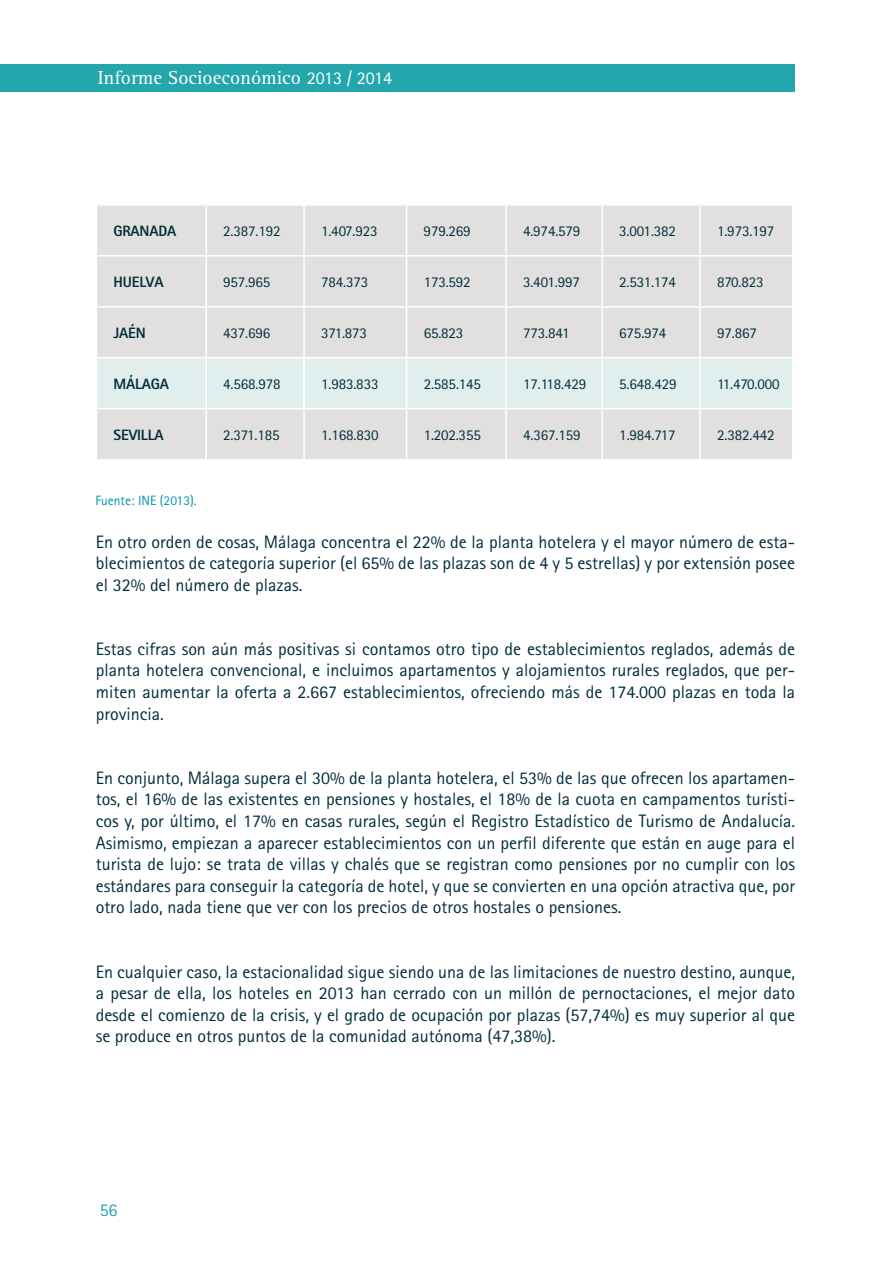
<style>
.page{position:relative;width:893px;height:1263px;background:#fff}
.page>*{position:absolute;margin:0;border:0;box-sizing:border-box;transform-origin:0 0}
.t1{font:19.5px "Rotis Serif Std";color:#fff}
.t2{font:18px/21.6px "Rotis Sans Serif Std";color:#002d3b;text-align:justify}
.t3{font:18px "Rotis Sans Serif Std";color:#24a6ad}
.t4{font:15px "Rotis Sans Serif Std";letter-spacing:-.01em;color:#002d3b}
.t5{font:800 15px "Rotis Sans Serif Std";letter-spacing:-.01em;color:#002d3b}
.t6{font:13.5px "Rotis Sans Serif Std";color:#0093af}
.s1{font-family:"Rotis Sans Serif Std";font-size:18px}
</style>
<div class="page">
<div style="left:0;top:64px;width:795px;height:27px;background:#24a6ad"></div>
<div style="left:97px;top:206px;width:695px;height:253px;background:#e1e0df"></div>
<div style="left:97px;top:358px;width:695px;height:50px;background:#e0eeee"></div>
<hr style="left:205px;top:206px;width:2px;height:49px;background:#fff">
<hr style="left:303px;top:206px;width:2px;height:49px;background:#fff">
<hr style="left:406px;top:206px;width:1px;height:49px;background:#fff">
<hr style="left:505px;top:206px;width:2px;height:49px;background:#fff">
<hr style="left:601px;top:206px;width:2px;height:49px;background:#fff">
<hr style="left:699px;top:206px;width:2px;height:49px;background:#fff">
<hr style="left:96px;top:255px;width:110px;height:2px;background:#fff">
<hr style="left:206px;top:255px;width:98px;height:2px;background:#fff">
<hr style="left:205px;top:257px;width:2px;height:49px;background:#fff">
<hr style="left:304px;top:255px;width:103px;height:2px;background:#fff">
<hr style="left:303px;top:257px;width:2px;height:49px;background:#fff">
<hr style="left:407px;top:255px;width:99px;height:2px;background:#fff">
<hr style="left:406px;top:257px;width:1px;height:49px;background:#fff">
<hr style="left:506px;top:255px;width:96px;height:2px;background:#fff">
<hr style="left:505px;top:257px;width:2px;height:49px;background:#fff">
<hr style="left:602px;top:255px;width:98px;height:2px;background:#fff">
<hr style="left:601px;top:257px;width:2px;height:49px;background:#fff">
<hr style="left:700px;top:255px;width:94px;height:2px;background:#fff">
<hr style="left:699px;top:257px;width:2px;height:49px;background:#fff">
<hr style="left:96px;top:306px;width:110px;height:2px;background:#fff">
<hr style="left:206px;top:306px;width:98px;height:2px;background:#fff">
<hr style="left:205px;top:308px;width:2px;height:49px;background:#fff">
<hr style="left:304px;top:306px;width:103px;height:2px;background:#fff">
<hr style="left:303px;top:308px;width:2px;height:49px;background:#fff">
<hr style="left:407px;top:306px;width:99px;height:2px;background:#fff">
<hr style="left:406px;top:308px;width:1px;height:49px;background:#fff">
<hr style="left:506px;top:306px;width:96px;height:2px;background:#fff">
<hr style="left:505px;top:308px;width:2px;height:49px;background:#fff">
<hr style="left:602px;top:306px;width:98px;height:2px;background:#fff">
<hr style="left:601px;top:308px;width:2px;height:49px;background:#fff">
<hr style="left:700px;top:306px;width:94px;height:2px;background:#fff">
<hr style="left:699px;top:308px;width:2px;height:49px;background:#fff">
<hr style="left:96px;top:357px;width:110px;height:1px;background:#fff">
<hr style="left:206px;top:357px;width:98px;height:1px;background:#fff">
<hr style="left:205px;top:358px;width:2px;height:50px;background:#fff">
<hr style="left:304px;top:357px;width:103px;height:1px;background:#fff">
<hr style="left:303px;top:358px;width:2px;height:50px;background:#fff">
<hr style="left:407px;top:357px;width:99px;height:1px;background:#fff">
<hr style="left:406px;top:358px;width:1px;height:50px;background:#fff">
<hr style="left:506px;top:357px;width:96px;height:1px;background:#fff">
<hr style="left:505px;top:358px;width:2px;height:50px;background:#fff">
<hr style="left:602px;top:357px;width:98px;height:1px;background:#fff">
<hr style="left:601px;top:358px;width:2px;height:50px;background:#fff">
<hr style="left:700px;top:357px;width:94px;height:1px;background:#fff">
<hr style="left:699px;top:358px;width:2px;height:50px;background:#fff">
<hr style="left:96px;top:408px;width:110px;height:1px;background:#fff">
<hr style="left:206px;top:408px;width:98px;height:1px;background:#fff">
<hr style="left:205px;top:409px;width:2px;height:50px;background:#fff">
<hr style="left:304px;top:408px;width:103px;height:1px;background:#fff">
<hr style="left:303px;top:409px;width:2px;height:50px;background:#fff">
<hr style="left:407px;top:408px;width:99px;height:1px;background:#fff">
<hr style="left:406px;top:409px;width:1px;height:50px;background:#fff">
<hr style="left:506px;top:408px;width:96px;height:1px;background:#fff">
<hr style="left:505px;top:409px;width:2px;height:50px;background:#fff">
<hr style="left:602px;top:408px;width:98px;height:1px;background:#fff">
<hr style="left:601px;top:409px;width:2px;height:50px;background:#fff">
<hr style="left:700px;top:408px;width:94px;height:1px;background:#fff">
<hr style="left:699px;top:409px;width:2px;height:50px;background:#fff">
<p class="t1" style="left:98px;top:66px;width:296px">Informe Socioeconómico <span class="s1">2013 / 2014</span></p>
<p class="t5" style="left:113px;top:221px;width:47px">GRANADA</p>
<p class="t4" style="left:223px;top:222px;width:59px">2.387.192</p>
<p class="t4" style="left:321px;top:222px;width:58px">1.407.923</p>
<p class="t4" style="left:424px;top:222px;width:49px">979.269</p>
<p class="t4" style="left:523px;top:222px;width:59px">4.974.579</p>
<p class="t4" style="left:619px;top:222px;width:58px">3.001.382</p>
<p class="t4" style="left:717px;top:222px;width:59px">1.973.197</p>
<p class="t5" style="left:113px;top:272px;width:50px">HUELVA</p>
<p class="t4" style="left:223px;top:273px;width:49px">957.965</p>
<p class="t4" style="left:321px;top:273px;width:49px">784.373</p>
<p class="t4" style="left:424px;top:273px;width:49px">173.592</p>
<p class="t4" style="left:523px;top:273px;width:58px">3.401.997</p>
<p class="t4" style="left:619px;top:273px;width:58px">2.531.174</p>
<p class="t4" style="left:717px;top:273px;width:48px">870.823</p>
<p class="t5" style="left:113px;top:323px;width:34px">JAÉN</p>
<p class="t4" style="left:223px;top:324px;width:49px">437.696</p>
<p class="t4" style="left:321px;top:324px;width:48px">371.873</p>
<p class="t4" style="left:424px;top:324px;width:41px">65.823</p>
<p class="t4" style="left:523px;top:324px;width:48px">773.841</p>
<p class="t4" style="left:619px;top:324px;width:49px">675.974</p>
<p class="t4" style="left:717px;top:324px;width:41px">97.867</p>
<p class="t5" style="left:113px;top:374px;width:31px">MÁLAGA</p>
<p class="t4" style="left:223px;top:375px;width:59px">4.568.978</p>
<p class="t4" style="left:321px;top:375px;width:59px">1.983.833</p>
<p class="t4" style="left:424px;top:375px;width:59px">2.585.145</p>
<p class="t4" style="left:523px;top:375px;width:65px">17.118.429</p>
<p class="t4" style="left:619px;top:375px;width:59px">5.648.429</p>
<p class="t4" style="left:717px;top:375px;width:64px">11.470.000</p>
<p class="t5" style="left:113px;top:425px;width:32px">SEVILLA</p>
<p class="t4" style="left:223px;top:426px;width:58px">2.371.185</p>
<p class="t4" style="left:321px;top:426px;width:59px">1.168.830</p>
<p class="t4" style="left:424px;top:426px;width:59px">1.202.355</p>
<p class="t4" style="left:523px;top:426px;width:59px">4.367.159</p>
<p class="t4" style="left:619px;top:426px;width:58px">1.984.717</p>
<p class="t4" style="left:717px;top:426px;width:59px">2.382.442</p>
<p class="t6" style="left:95px;top:492px;width:103px">Fuente: INE (2013).</p>
<p class="t2" style="left:96px;top:530px;width:701px">En otro orden de cosas, Málaga concentra el 22% de la planta hotelera y el mayor número de esta&shy;blecimientos de categoría superior (el 65% de las plazas son de 4 y 5 estrellas) y por extensión posee el 32% del número de plazas.</p>
<p class="t2" style="left:96px;top:638px;width:701px">Estas cifras son aún más positivas si contamos otro tipo de establecimientos reglados, además de planta hotelera convencional, e incluimos apartamentos y alojamientos rurales reglados, que per&shy;miten aumentar la oferta a 2.667 establecimientos, ofreciendo más de 174.000 plazas en toda la provincia.</p>
<p class="t2" style="left:96px;top:767px;width:701px">En conjunto, Málaga supera el 30% de la planta hotelera, el 53% de las que ofrecen los apartamen&shy;tos, el 16% de las existentes en pensiones y hostales, el 18% de la cuota en campamentos turísti&shy;cos y, por último, el 17% en casas rurales, según el Registro Estadístico de Turismo de Andalucía.<br>Asimismo, empiezan a aparecer establecimientos con un perfil diferente que están en auge para el turista de lujo: se trata de villas y chalés que se registran como pensiones por no cumplir con los estándares para conseguir la categoría de hotel, y que se convierten en una opción atractiva que, por otro lado, nada tiene que ver con los precios de otros hostales o pensiones.</p>
<p class="t2" style="left:96px;top:960px;width:701px">En cualquier caso, la estacionalidad sigue siendo una de las limitaciones de nuestro destino, aunque, a pesar de ella, los hoteles en 2013 han cerrado con un millón de pernoctaciones, el mejor dato desde el comienzo de la crisis, y el grado de ocupación por plazas (57,74%) es muy superior al que se produce en otros puntos de la comunidad autónoma (47,38%).</p>
<p class="t3" style="left:100px;top:1199px;width:19px">56</p>
</div>
